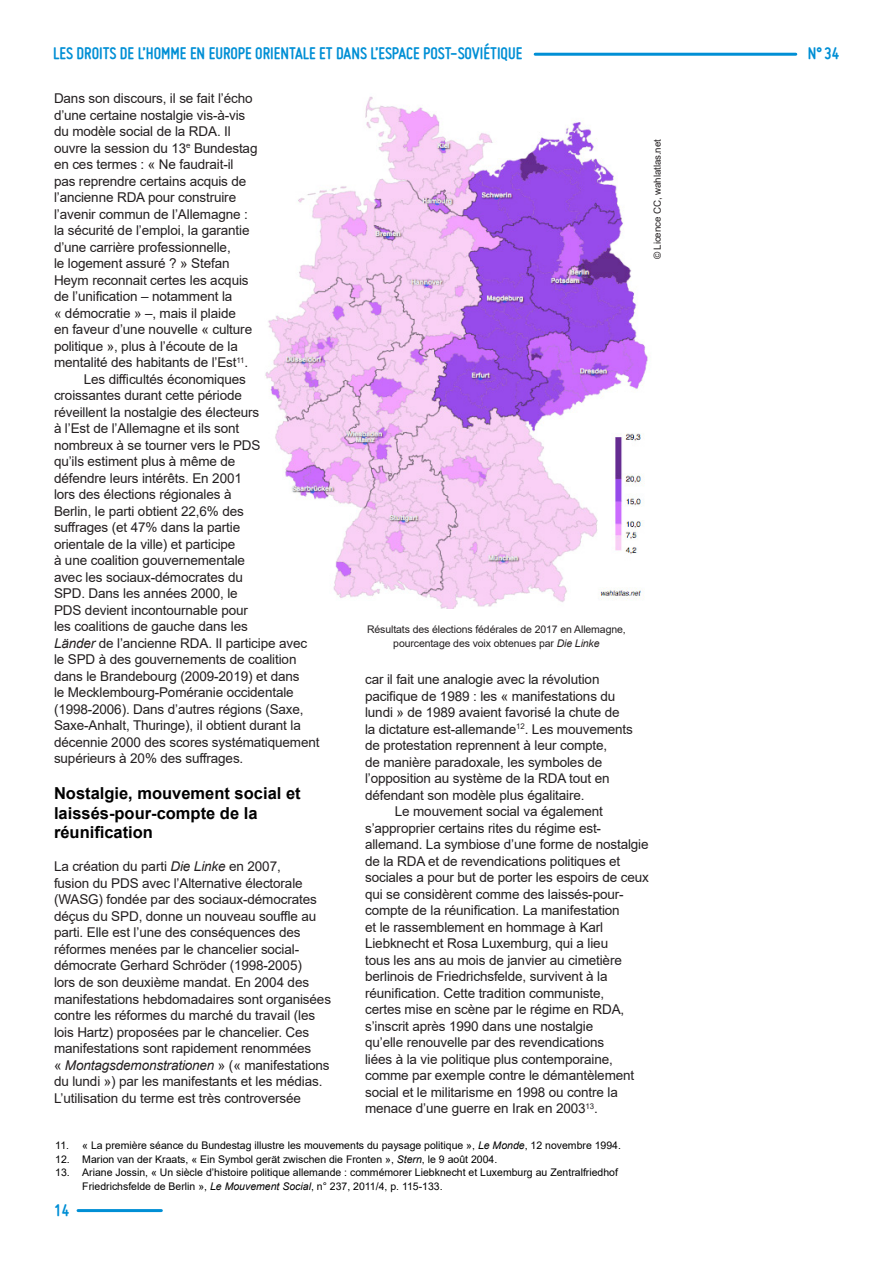
<style>
.page{position:relative;width:893px;height:1263px;background:#fff}
.page>*{position:absolute;margin:0;border:0;box-sizing:border-box;transform-origin:0 0}
.t1{font:700 18px "Miso";color:#008fd5}
._10Chapeau{font:700 16.5px/19.5px "Arial";color:#000}
._05Texte2{font:13.5px/16.5px "Arial";letter-spacing:-.01em;color:#231f20}
._11Notes{font:10.5px/13.5px "Arial";color:#000}
._05Texte2-2{font:10.5px/13.5px "Arial";letter-spacing:-.01em;color:#231f20;text-align:center}
._05Texte2-3{font:9.75px "Arial";letter-spacing:-.01em;color:#231f20}
.s1{font-style:italic}
</style>
<div class="page">
<hr style="left:535px;top:53px;width:261px;height:3px;background:#008fd5">
<hr style="left:78px;top:1209px;width:83px;height:3px;background:#008fd5">
<img style="left:265px;top:96px;width:385px;height:513px">
<h1 class="t1" style="left:53px;top:43px;width:471px">LES DROITS DE L’HOMME EN EUROPE ORIENTALE ET DANS L’ESPACE POST-SOVIÉTIQUE</h1>
<h1 class="t1" style="left:808px;top:43px;width:33px">N° 34</h1>
<p class="_05Texte2" style="left:54px;top:90px;width:205px">Dans son discours, il se fait l’écho d’une certaine nostalgie vis-à-vis du modèle social de la RDA. Il ouvre la session du 13<sup>e</sup> Bundestag en ces termes : « Ne faudrait-il pas reprendre certains acquis de l’ancienne RDA pour construire l’avenir commun de l’Allemagne : la sécurité de l’emploi, la garantie d’une carrière professionnelle,<br>le logement assuré ? » Stefan<br>Heym reconnait certes les acquis de l’unification – notamment la<br>« démocratie » –, mais il plaide<br>en faveur d’une nouvelle « culture politique », plus à l’écoute de la mentalité des habitants de l’Est<sup>11</sup>.</p>
<p class="_05Texte2" style="left:54px;top:371px;width:267px;text-indent:30px">Les difficultés économiques<br>croissantes durant cette période<br>réveillent la nostalgie des électeurs<br>à l’Est de l’Allemagne et ils sont<br>nombreux à se tourner vers le PDS<br>qu’ils estiment plus à même de<br>défendre leurs intérêts. En 2001<br>lors des élections régionales à<br>Berlin, le parti obtient 22,6% des<br>suffrages (et 47% dans la partie<br>orientale de la ville) et participe<br>à une coalition gouvernementale<br>avec les sociaux-démocrates du<br>SPD. Dans les années 2000, le<br>PDS devient incontournable pour<br>les coalitions de gauche dans les<br><span class="s1">Länder</span> de l’ancienne RDA. Il participe avec le SPD à des gouvernements de coalition dans le Brandebourg (2009-2019) et dans<br>le Mecklembourg-Poméranie occidentale (1998-2006). Dans d’autres régions (Saxe, Saxe-Anhalt, Thuringe), il obtient durant la décennie 2000 des scores systématiquement supérieurs à 20% des suffrages.</p>
<p class="_10Chapeau" style="left:54px;top:784px;width:248px">Nostalgie, mouvement social et laissés-pour-compte de la réunification</p>
<p class="_05Texte2" style="left:54px;top:858px;width:279px">La création du parti <span class="s1">Die Linke</span> en 2007,<br>fusion du PDS avec l’Alternative électorale (WASG) fondée par des sociaux-démocrates déçus du SPD, donne un nouveau souffle au parti. Elle est l’une des conséquences des réformes menées par le chancelier social&shy;démocrate Gerhard Schröder (1998-2005)<br>lors de son deuxième mandat. En 2004 des manifestations hebdomadaires sont organisées contre les réformes du marché du travail (les lois Hartz) proposées par le chancelier. Ces manifestations sont rapidement renommées<br>« <span class="s1">Montagsdemonstrationen</span> » (« manifestations du lundi ») par les manifestants et les médias.<br>L’utilisation du terme est très controversée</p>
<p class="_05Texte2-3" style="left:651px;top:259px;width:122px;rotate:-90deg">© Licence CC, wahlatlas.net</p>
<p class="_05Texte2-2" style="left:367px;top:623px;width:260px">Résultats des élections fédérales de 2017 en Allemagne, pourcentage des voix obtenues par <span class="s1">Die Linke</span></p>
<p class="_05Texte2" style="left:365px;top:671px;width:269px">car il fait une analogie avec la révolution pacifique de 1989 : les « manifestations du lundi » de 1989 avaient favorisé la chute de la dictature est-allemande<sup>12</sup>. Les mouvements de protestation reprennent à leur compte,<br>de manière paradoxale, les symboles de l’opposition au système de la RDA tout en défendant son modèle plus égalitaire.</p>
<p class="_05Texte2" style="left:365px;top:803px;width:285px;text-indent:30px">Le mouvement social va également s’approprier certains rites du régime est&shy;allemand. La symbiose d’une forme de nostalgie de la RDA et de revendications politiques et sociales a pour but de porter les espoirs de ceux qui se considèrent comme des laissés-pour&shy;compte de la réunification. La manifestation<br>et le rassemblement en hommage à Karl Liebknecht et Rosa Luxemburg, qui a lieu<br>tous les ans au mois de janvier au cimetière berlinois de Friedrichsfelde, survivent à la réunification. Cette tradition communiste,<br>certes mise en scène par le régime en RDA, s’inscrit après 1990 dans une nostalgie<br>qu’elle renouvelle par des revendications<br>liées à la vie politique plus contemporaine, comme par exemple contre le démantèlement social et le militarisme en 1998 ou contre la menace d’une guerre en Irak en 2003<sup>13</sup>.</p>
<p class="_11Notes" style="left:55px;top:1139px;width:567px">11. « La première séance du Bundestag illustre les mouvements du paysage politique », <span class="s1">Le Monde</span>, 12 novembre 1994.</p>
<p class="_11Notes" style="left:55px;top:1152px;width:443px">12. Marion van der Kraats, « Ein Symbol gerät zwischen die Fronten », <span class="s1">Stern</span>, le 9 août 2004.</p>
<p class="_11Notes" style="left:82px;top:1166px;width:537px;text-indent:-27px">13. Ariane Jossin, « Un siècle d’histoire politique allemande : commémorer Liebknecht et Luxemburg au Zentralfriedhof<br>Friedrichsfelde de Berlin », <span class="s1">Le Mouvement Social</span>, n° 237, 2011/4, p. 115-133.</p>
<h1 class="t1" style="left:54px;top:1199px;width:16px">14</h1>
</div>
